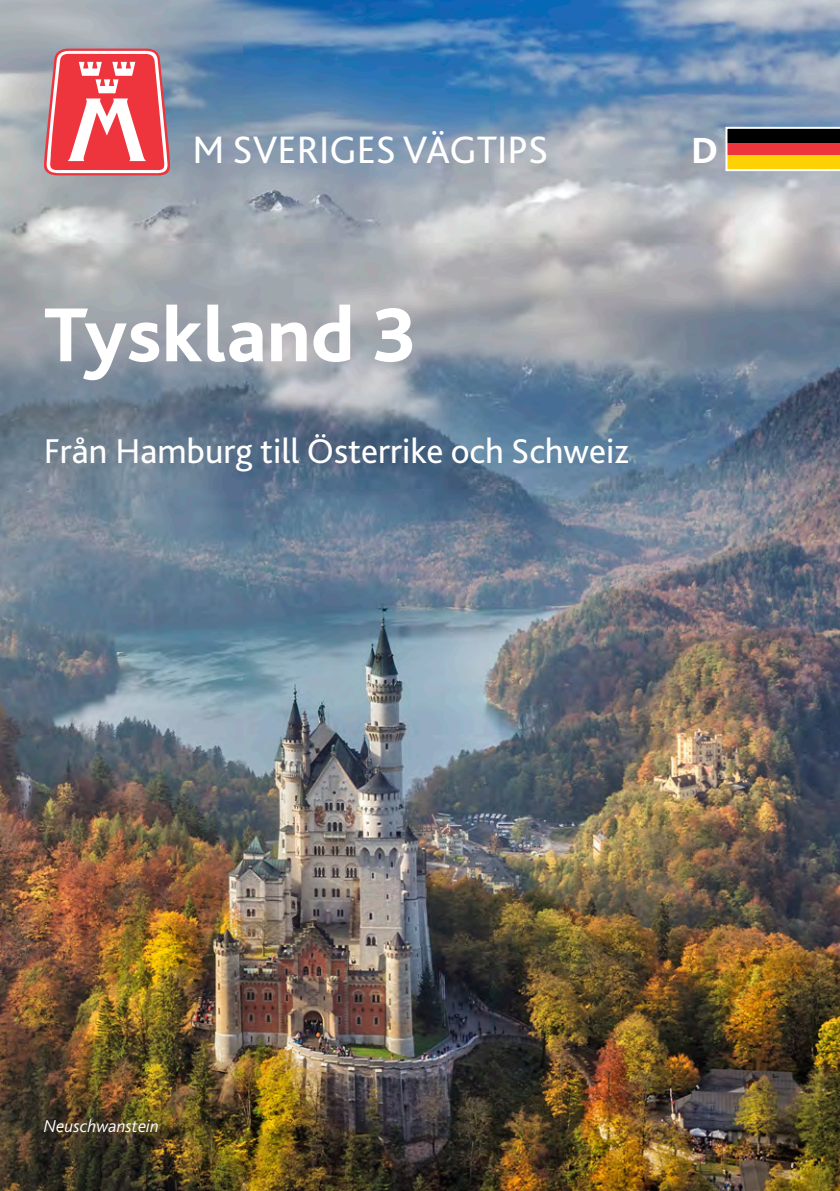
<style>
.page{position:relative;width:840px;height:1191px;background:#fff}
.page>*{position:absolute;margin:0;border:0;box-sizing:border-box;transform-origin:0 0}
.t1{font:800 80px "Bliss 2";color:#fff}
.t2{font:40px "Bliss 2";color:#fff}
.t3{font:800 38px "Bliss 2";color:#fff}
.t4{font:36px "Bliss 2";color:#fff}
.t5{font:italic 300 18px "Bliss 2";color:#fff}
</style>
<div class="page">
<img style="left:0;top:0;width:839px;height:1191px">
<svg style="left:44px;top:49px;width:126px;height:126px"></svg>
<svg style="left:725px;top:127px;width:114px;height:44px;background:#a9692c"></svg>
<p class="t2" style="left:192px;top:125px;width:357px">M SVERIGES VÄGTIPS</p>
<h1 class="t1" style="left:44px;top:285px;width:374px">Tyskland 3</h1>
<p class="t4" style="left:44px;top:428px;width:585px">Från Hamburg till Österrike och Schweiz</p>
<p class="t3" style="left:690px;top:126px;width:29px">D</p>
<p class="t5" style="left:44px;top:1114px;width:116px">Neuschwanstein</p>
</div>
